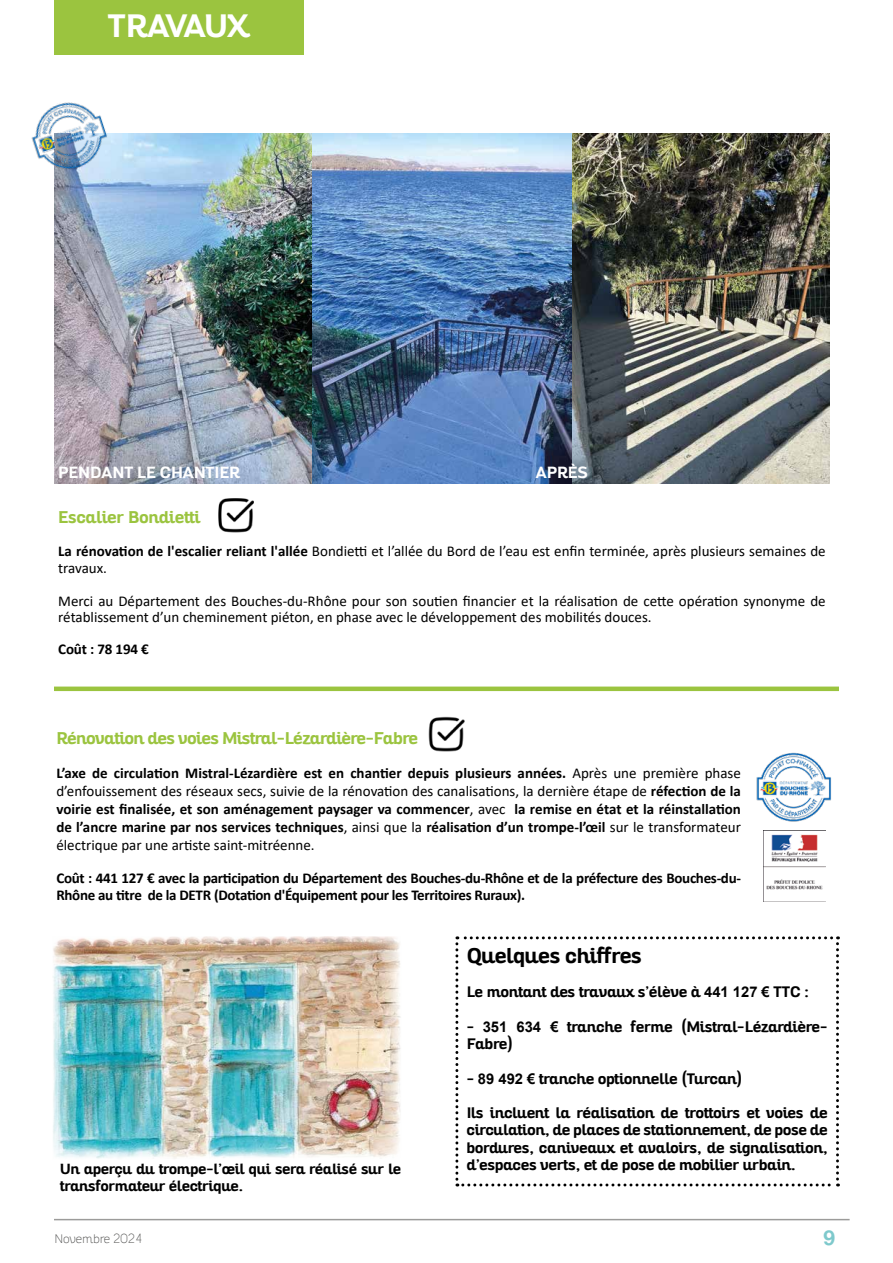
<style>
.page{position:relative;width:893px;height:1263px;background:#fff}
.page>*{position:absolute;margin:0;border:0;box-sizing:border-box;transform-origin:0 0}
.t1{font:700 31.5px "Altair";letter-spacing:-.015em;color:#fff}
.t2{font:21px "Alte Haas Grotesk Bold";color:#7ec9cc}
.t3{font:700 20.7px "Altair";color:#000}
.t4{font:700 16.5px "Altair";letter-spacing:-.02em;color:#9bc43f}
.t5{font:700 16.5px "Altair";color:#9bc43f}
.t6{font:700 15.75px "Altair";color:#fff}
.t7{font:700 15px/18px "Calibri";letter-spacing:-.02em;color:#000;text-align:justify}
.t8{font:15px/16.5px "Calibri";color:#000}
.t9{font:700 14.7px/17.2px "Altair";color:#000}
.t10{font:700 14.25px "Altair";color:#000}
.t11{font:100 12px "Altair";color:#575756}
.s1{font-weight:700}
.s2{font-weight:400}
.s3{font-family:"Arial"}
.s4{font-family:"Caviar Dreams";font-weight:400}
</style>
<div class="page">
<hr style="left:54px;top:1219px;width:796px;height:1px;background:#9b9b9a">
<div style="left:54px;top:0;width:250px;height:54px;background:#9bc43f"></div>
<div style="left:54px;top:686px;width:785px;height:5px;background:#9bc43f"></div>
<img style="left:54px;top:133px;width:776px;height:351px">
<img style="left:218px;top:498px;width:36px;height:34px">
<img style="left:31px;top:102px;width:91px;height:79px">
<img style="left:756px;top:752px;width:75px;height:70px">
<img style="left:428px;top:716px;width:37px;height:36px">
<svg style="left:455px;top:936px;width:384px;height:250px"></svg>
<img style="left:53px;top:936px;width:348px;height:223px">
<img style="left:764px;top:830px;width:62px;height:60px">
<h1 class="t1" style="left:108px;top:5px;width:143px">TRAVAUX</h1>
<p class="t6" style="left:58px;top:463px;width:183px">PENDANT LE CHANTIER</p>
<p class="t6" style="left:536px;top:463px;width:53px">APRÈS</p>
<p class="t5" style="left:58px;top:507px;width:144px">Escalier Bondietti</p>
<p class="t8" style="left:58px;top:543px;width:769px"><span class="s1">La rénovation de l'escalier reliant l'allée</span> Bondietti et l’allée du Bord de l’eau est enfin terminée, après plusieurs semaines de travaux.</p>
<p class="t8" style="left:58px;top:592px;width:769px">Merci au Département des Bouches-du-Rhône pour son soutien financier et la réalisation de cette opération synonyme de rétablissement d’un cheminement piéton, en phase avec le développement des mobilités douces.</p>
<p class="t7" style="left:58px;top:640px;width:92px">Coût : 78 194 €</p>
<p class="t4" style="left:56px;top:727px;width:363px">Rénovation des voies Mistral-Lézardière-Fabre</p>
<p class="t7" style="left:56px;top:764px;width:686px">L’axe de circulation Mistral-Lézardière est en chantier depuis plusieurs années. <span class="s2">Après une première phase d’enfouissement des réseaux secs, suivie de la rénovation des canalisations, la dernière étape de</span> réfection de la voirie est finalisée, et son aménagement paysager va commencer<span class="s2">, avec</span> la remise en état et la réinstallation de l’ancre marine par nos services techniques<span class="s2">, ainsi que la</span> réalisation d’un trompe-l’œil <span class="s2">sur le transformateur électrique par une artiste saint-mitréenne.</span></p>
<p class="t7" style="left:56px;top:869px;width:686px;line-height:16.5px">Coût : 441 127 € avec la participation du Département des Bouches-du-Rhône et de la préfecture des Bouches-du-<br>Rhône au titre de la DETR (Dotation d'Équipement pour les Territoires Ruraux).</p>
<h3 class="t3" style="left:467px;top:942px;width:177px">Quelques chiffres</h3>
<p class="t9" style="left:467px;top:984px;width:344px">Le montant des travaux s’élève à <span class="s3">441 127 €</span> TTC :</p>
<p class="t9" style="left:467px;top:1018px;width:362px">- <span class="s3">351 634 €</span> tranche ferme (Mistral-Lézardière-<br>Fabre)</p>
<p class="t9" style="left:467px;top:1070px;width:277px">- <span class="s3">89 492 €</span> tranche optionnelle (Turcan)</p>
<p class="t9" style="left:467px;top:1104px;width:362px;text-align:justify">Ils incluent la réalisation de trottoirs et voies de circulation, de places de stationnement, de pose de bordures, caniveaux et avaloirs, de signalisation,</p>
<p class="t10" style="left:60px;top:1159px;width:342px">Un aperçu du trompe-l’œil qui sera réalisé sur le</p>
<p class="t9" style="left:467px;top:1156px;width:331px">d’espaces verts, et de pose de mobilier urbain.</p>
<p class="t10" style="left:60px;top:1176px;width:185px">transformateur électrique.</p>
<p class="t11" style="left:54px;top:1231px;width:90px">Novembre <span class="s4">2024</span></p>
<h2 class="t2" style="left:824px;top:1224px;width:13px">9</h2>
</div>
